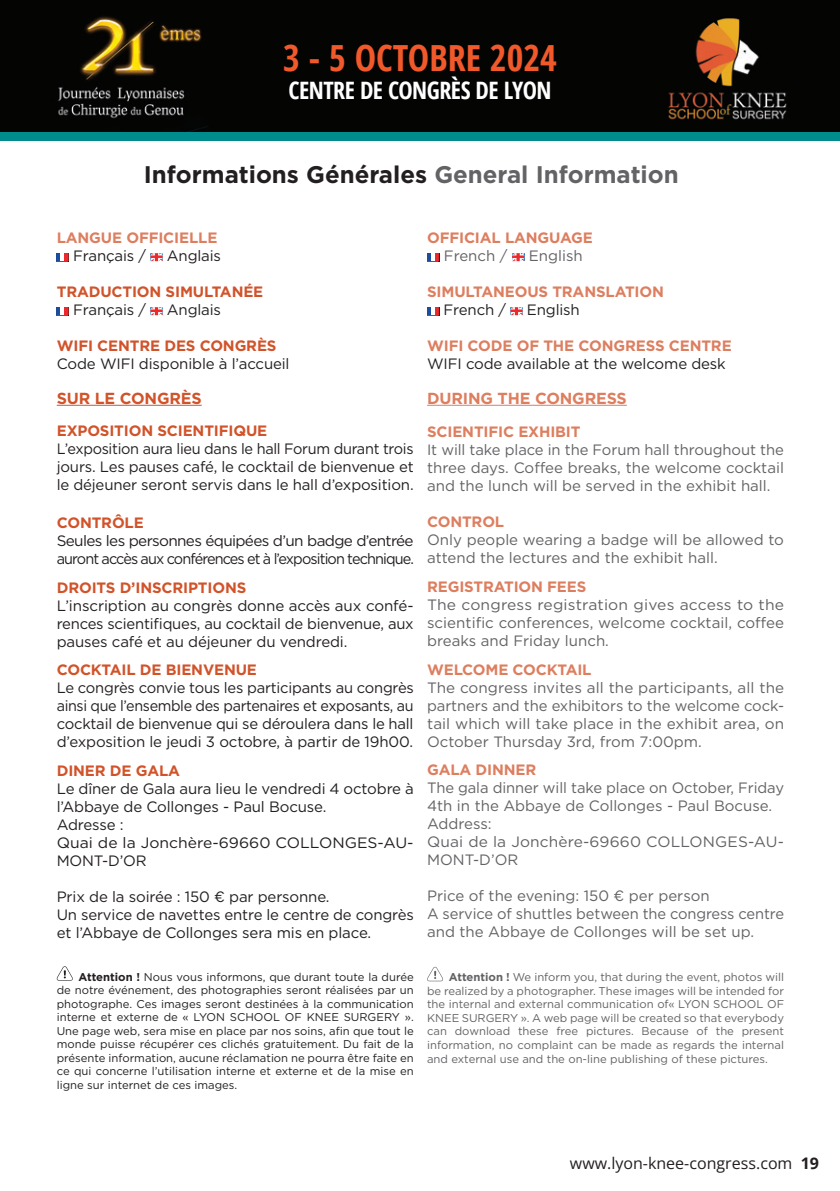
<style>
.page{position:relative;width:840px;height:1191px;background:#fff}
.page>*{position:absolute;margin:0;border:0;box-sizing:border-box;transform-origin:0 0}
.t1{font:700 condensed 36px "Open Sans";color:#f1592b}
.t2{font:700 24px "Gotham";color:#231f20}
.t3{font:700 condensed 24px "Open Sans";letter-spacing:-.02em;color:#fff}
.t4{font:16px "Open Sans";color:#231f20}
.t5{font:700 16px "Gotham";letter-spacing:-.01em;color:#dd7e5f}
.t6{font:700 16px "Gotham";letter-spacing:-.01em;color:#d1532a}
.t7{font:15px/18px "Gotham";letter-spacing:-.01em;color:#231f20;text-align:justify}
.t8{font:15px/18px "Gotham";color:#636366}
.t9{font:700 15px "Gotham";letter-spacing:-.01em;color:#dd7e5f}
.t10{font:700 15px/18px "Gotham";letter-spacing:-.01em;color:#d1532a}
.t11{font:15px/18px "Gotham";color:#636366;text-align:justify;scale:1.04 1}
.t12{font:15px/18px "Gotham";letter-spacing:-.06em;color:#231f20}
.t13{font:15px/18px "Gotham";letter-spacing:-.01em;color:#231f20;scale:1.04 1}
.t14{font:11.2px/13.6px "Gotham";color:#231f20;text-align:justify}
.t15{font:11.2px/13.6px "Gotham";color:#636366;text-align:justify}
.s1{color:#636366}
.s2{font-weight:400;color:#231f20}
.s3{font-weight:700}
</style>
<div class="page">
<div style="left:0;top:0;width:839px;height:141px;background:#008c8c"></div>
<img style="left:0;top:0;width:839px;height:132px">
<hr style="left:57px;top:405px;width:145px;height:1px;background:#d1532a">
<svg style="left:57px;top:253px;width:12px;height:9px"></svg>
<svg style="left:150px;top:253px;width:12px;height:9px"></svg>
<svg style="left:57px;top:307px;width:12px;height:9px"></svg>
<svg style="left:150px;top:307px;width:12px;height:9px"></svg>
<svg style="left:57px;top:966px;width:16px;height:14px"></svg>
<hr style="left:427px;top:405px;width:199px;height:1px;background:#dd7e5f">
<svg style="left:427px;top:253px;width:13px;height:9px"></svg>
<svg style="left:512px;top:253px;width:12px;height:9px"></svg>
<svg style="left:427px;top:307px;width:13px;height:9px"></svg>
<svg style="left:510px;top:307px;width:12px;height:9px"></svg>
<svg style="left:427px;top:966px;width:16px;height:15px"></svg>
<h1 class="t1" style="left:349px;top:25px;width:143px">PROGRAM</h1>
<p class="t1" style="left:283px;top:32px;width:275px">3 - 5 OCTOBRE 2024</p>
<p class="t3" style="left:288px;top:74px;width:264px">CENTRE DE CONGRÈS DE LYON</p>
<p class="t2" style="left:144px;top:159px;width:536px">Informations Générales <span class="s1">General Information</span></p>
<p class="t9" style="left:57px;top:228px;width:162px">LANGUE OFFICIELLE</p>
<p class="t7" style="left:73px;top:246px;width:74px">Français /</p>
<p class="t7" style="left:167px;top:246px;width:56px">Anglais</p>
<p class="t10" style="left:73px;top:283px;width:191px;text-indent:-16px">TRADUCTION SIMULTANÉE<br><span class="s2">Français /</span></p>
<p class="t7" style="left:167px;top:300px;width:56px">Anglais</p>
<p class="t10" style="left:57px;top:337px;width:221px">WIFI CENTRE DES CONGRÈS</p>
<p class="t7" style="left:57px;top:354px;width:234px">Code WIFI disponible à l’accueil</p>
<p class="t6" style="left:57px;top:387px;width:146px">SUR LE CONGRÈS</p>
<p class="t10" style="left:57px;top:421px;width:212px">EXPOSITION SCIENTIFIQUE</p>
<p class="t7" style="left:57px;top:439px;width:358px">L’exposition aura lieu dans le hall Forum durant trois jours. Les pauses café, le cocktail de bienvenue et le déjeuner seront servis dans le hall d’exposition.</p>
<p class="t10" style="left:57px;top:513px;width:88px">CONTRÔLE</p>
<p class="t12" style="left:57px;top:531px;width:358px">Seules les personnes équipées d’un badge d’entrée auront accès aux conférences et à l’exposition technique.</p>
<p class="t10" style="left:57px;top:578px;width:191px">DROITS D’INSCRIPTIONS</p>
<p class="t7" style="left:57px;top:596px;width:358px">L’inscription au congrès donne accès aux confé&shy;rences scientifiques, au cocktail de bienvenue, aux pauses café et au déjeuner du vendredi.</p>
<p class="t10" style="left:57px;top:661px;width:202px">COCKTAIL DE BIENVENUE</p>
<p class="t7" style="left:57px;top:678px;width:358px">Le congrès convie tous les participants au congrès ainsi que l’ensemble des partenaires et exposants, au cocktail de bienvenue qui se déroulera dans le hall d’exposition le jeudi 3 octobre, à partir de 19h00.</p>
<p class="t10" style="left:57px;top:762px;width:125px">DINER DE GALA</p>
<p class="t7" style="left:57px;top:779px;width:358px">Le dîner de Gala aura lieu le vendredi 4 octobre à l’Abbaye de Collonges - Paul Bocuse.</p>
<p class="t7" style="left:57px;top:815px;width:68px">Adresse :</p>
<p class="t13" style="left:57px;top:833px;width:344px">Quai de la Jonchère-69660 COLLONGES-AU-<br>MONT-D’OR</p>
<p class="t7" style="left:57px;top:887px;width:274px">Prix de la soirée : 150 € par personne.</p>
<p class="t7" style="left:57px;top:905px;width:358px">Un service de navettes entre le centre de congrès et l’Abbaye de Collonges sera mis en place.</p>
<p class="t14" style="left:57px;top:969px;width:358px;text-indent:22px"><span class="s3">Attention !</span> Nous vous informons, que durant toute la durée de notre événement, des photographies seront réalisées par un photographe. Ces images seront destinées à la communication interne et externe de « LYON SCHOOL OF KNEE SURGERY ».<br>Une page web, sera mise en place par nos soins, afin que tout le monde puisse récupérer ces clichés gratuitement. Du fait de la présente information, aucune réclamation ne pourra être faite en ce qui concerne l’utilisation interne et externe et de la mise en ligne sur internet de ces images.</p>
<p class="t9" style="left:427px;top:228px;width:167px">OFFICIAL LANGUAGE</p>
<p class="t8" style="left:443px;top:246px;width:65px">French /</p>
<p class="t8" style="left:528px;top:246px;width:55px">English</p>
<p class="t9" style="left:427px;top:282px;width:238px">SIMULTANEOUS TRANSLATION</p>
<p class="t7" style="left:443px;top:300px;width:64px">French /</p>
<p class="t7" style="left:526px;top:300px;width:54px">English</p>
<p class="t9" style="left:427px;top:336px;width:306px">WIFI CODE OF THE CONGRESS CENTRE</p>
<p class="t7" style="left:427px;top:354px;width:300px">WIFI code available at the welcome desk</p>
<p class="t5" style="left:427px;top:387px;width:201px">DURING THE CONGRESS</p>
<p class="t9" style="left:427px;top:421px;width:155px">SCIENTIFIC EXHIBIT</p>
<p class="t8" style="left:427px;top:440px;width:358px;text-align:justify">It will take place in the Forum hall throughout the three days. Coffee breaks, the welcome cocktail and the lunch will be served in the exhibit hall.</p>
<p class="t9" style="left:427px;top:511px;width:79px">CONTROL</p>
<p class="t8" style="left:427px;top:530px;width:358px">Only people wearing a badge will be allowed to attend the lectures and the exhibit hall.</p>
<p class="t9" style="left:427px;top:576px;width:161px">REGISTRATION FEES</p>
<p class="t11" style="left:427px;top:595px;width:345px">The congress registration gives access to the scientific conferences, welcome cocktail, coffee breaks and Friday lunch.</p>
<p class="t9" style="left:427px;top:659px;width:166px">WELCOME COCKTAIL</p>
<p class="t8" style="left:427px;top:678px;width:358px;text-align:justify">The congress invites all the participants, all the partners and the exhibitors to the welcome cock&shy;tail which will take place in the exhibit area, on October Thursday 3rd, from 7:00pm.</p>
<p class="t9" style="left:427px;top:760px;width:111px">GALA DINNER</p>
<p class="t8" style="left:427px;top:779px;width:358px">The gala dinner will take place on October, Friday<br>4th in the Abbaye de Collonges - Paul Bocuse.</p>
<p class="t8" style="left:427px;top:815px;width:66px">Address:</p>
<p class="t8" style="left:427px;top:833px;width:358px">Quai de la Jonchère-69660 COLLONGES-AU-<br>MONT-D’OR</p>
<p class="t8" style="left:427px;top:887px;width:284px">Price of the evening: 150 € per person</p>
<p class="t8" style="left:427px;top:905px;width:358px">A service of shuttles between the congress centre and the Abbaye de Collonges will be set up.</p>
<p class="t15" style="left:427px;top:970px;width:358px;text-indent:22px"><span class="s3">Attention !</span> We inform you, that during the event, photos will be realized by a photographer. These images will be intended for the internal and external communication of« LYON SCHOOL OF KNEE SURGERY ». A web page will be created so that everybody can download these free pictures. Because of the present information, no complaint can be made as regards the internal and external use and the on-line publishing of these pictures.</p>
<p class="t4" style="left:569px;top:1152px;width:250px">www.lyon-knee-congress.com <span class="s3">19</span></p>
</div>
